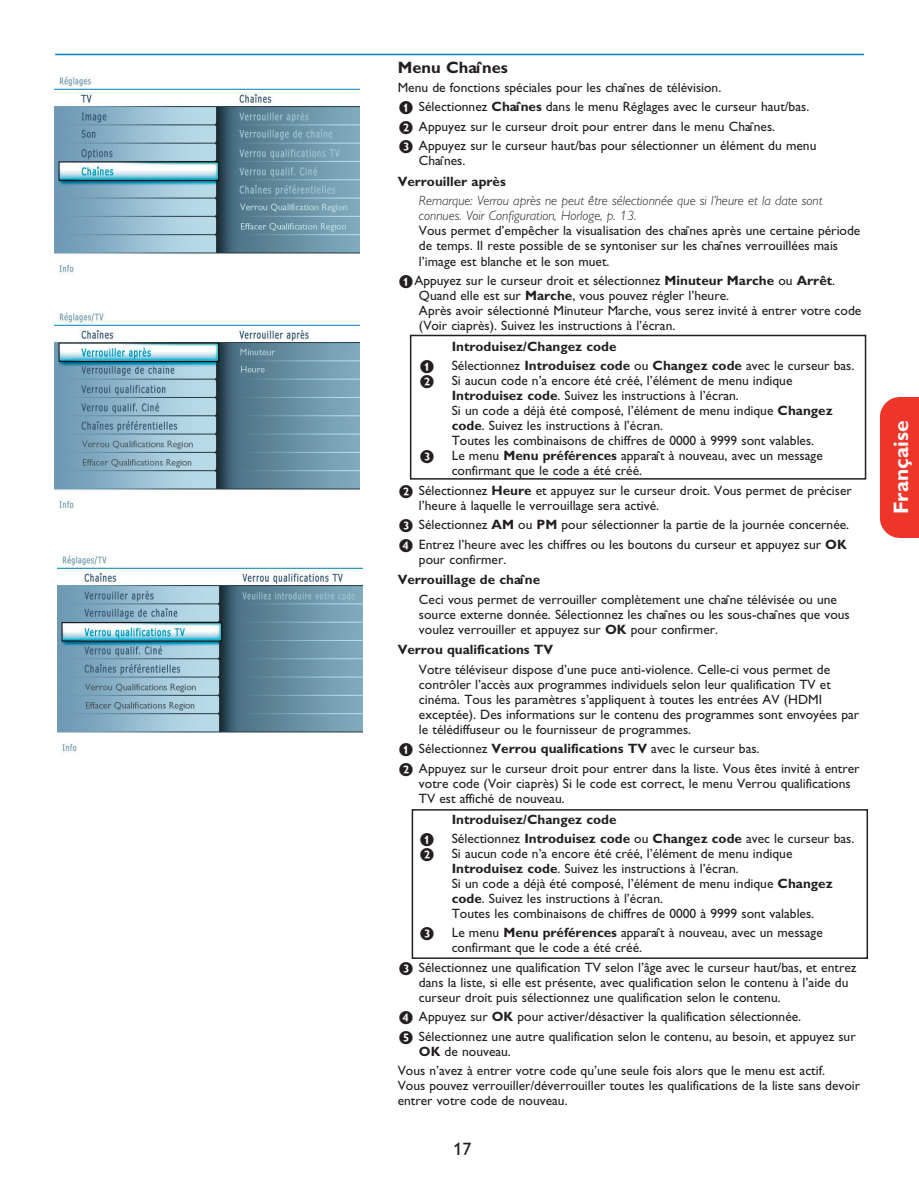
<style>
.page{position:relative;width:919px;height:1190px;background:#fff}
.page>*{position:absolute;margin:0;border:0;box-sizing:border-box;transform-origin:0 0}
.t1{font:700 21px "Gill Alt One";color:#fff}
.t2{font:18px "Gill Alt One";color:#231f20}
.t3{font:700 16.5px "Gill Alt One";letter-spacing:.005em;color:#231f20}
.t4{font:13.5px/15px "Gill Alt One";color:#231f20}
.t5{font:700 13.5px/19.2px "Gill Alt One";color:#231f20}
.t6{font:italic 300 13.5px/15px "Gill Alt One";color:#231f20}
.s1{font-family:"Phil Alti";font-size:12px}
.s2{font-weight:700}
.s3{font-family:"Phil Alti";font-weight:400;font-size:12px}
.s4{font-weight:400}
</style>
<div class="page">
<hr style="left:55px;top:54px;width:809px;height:1px;background:#0082c5">
<img style="left:54px;top:76px;width:306px;height:197px">
<img style="left:54px;top:312px;width:306px;height:197px">
<img style="left:57px;top:555px;width:306px;height:197px">
<div style="left:410px;top:334px;width:456px;height:145px;border:2px solid #231f20"></div>
<div style="left:412px;top:808px;width:456px;height:150px;border:2px solid #231f20"></div>
<div style="left:880px;top:397px;width:39px;height:141px;background:#ee3529"></div>
<p class="t3" style="left:398px;top:58px;width:112px">Menu Chaînes</p>
<p class="t4" style="left:398px;top:77px;width:420px;line-height:19.5px">Menu de fonctions spéciales pour les chaînes de télévision.<br><span class="s1">&amp;</span> Sélectionnez <span class="s2">Chaînes</span> dans le menu Réglages avec le curseur haut/bas. <span class="s1">é</span> Appuyez sur le curseur droit pour entrer dans le menu Chaînes.<br><span class="s1">“</span> Appuyez sur le curseur haut/bas pour sélectionner un élément du menu</p>
<p class="t4" style="left:419px;top:153px;width:48px">Chaînes.</p>
<p class="t5" style="left:398px;top:172px;width:110px">Verrouiller après</p>
<p class="t6" style="left:419px;top:193px;width:405px">Remarque: Verrou après ne peut être sélectionnée que si l’heure et la date sont connues. Voir Configuration, Horloge, p. 13.</p>
<p class="t4" style="left:419px;top:223px;width:443px">Vous permet d’empêcher la visualisation des chaînes après une certaine période de temps. Il reste possible de se syntoniser sur les chaînes verrouillées mais l’image est blanche et le son muet.</p>
<p class="t4" style="left:419px;top:273px;width:444px;text-indent:-21px"><span class="s1">&amp;</span>Appuyez sur le curseur droit et sélectionnez <span class="s2">Minuteur Marche</span> ou <span class="s2">Arrêt</span>.<br>Quand elle est sur <span class="s2">Marche</span>, vous pouvez régler l’heure.<br>Après avoir sélectionné Minuteur Marche, vous serez invité à entrer votre code (Voir ciaprès). Suivez les instructions à l’écran.</p>
<p class="t5" style="left:419px;top:336px;width:437px;text-indent:33px">Introduisez/Changez code<br><span class="s3">&amp;</span> <span class="s4">Sélectionnez</span> Introduisez code <span class="s4">ou</span> Changez code <span class="s4">avec le curseur bas.</span></p>
<p class="t4" style="left:419px;top:373px;width:375px"><span class="s1">é</span> Si aucun code n’a encore été créé, l’élément de menu indique</p>
<p class="t4" style="left:452px;top:388px;width:289px"><span class="s2">Introduisez code</span>. Suivez les instructions à l’écran.</p>
<p class="t4" style="left:452px;top:403px;width:382px">Si un code a déjà été composé, l’élément de menu indique <span class="s2">Changez</span></p>
<p class="t4" style="left:452px;top:418px;width:213px"><span class="s2">code</span>. Suivez les instructions à l’écran.</p>
<p class="t4" style="left:452px;top:433px;width:364px">Toutes les combinaisons de chiffres de 0000 à 9999 sont valables.</p>
<p class="t4" style="left:419px;top:448px;width:405px"><span class="s1">“</span> Le menu <span class="s2">Menu préférences</span> apparaît à nouveau, avec un message</p>
<p class="t4" style="left:452px;top:463px;width:192px">confirmant que le code a été créé.</p>
<p class="t4" style="left:419px;top:482px;width:434px;text-indent:-21px"><span class="s1">é</span> Sélectionnez <span class="s2">Heure</span> et appuyez sur le curseur droit. Vous permet de préciser l’heure à laquelle le verrouillage sera activé.</p>
<p class="t4" style="left:398px;top:514px;width:453px;line-height:19.5px"><span class="s1">“</span> Sélectionnez <span class="s2">AM</span> ou <span class="s2">PM</span> pour sélectionner la partie de la journée concernée. <span class="s1">‘</span> Entrez l’heure avec les chiffres ou les boutons du curseur et appuyez sur <span class="s2">OK</span></p>
<p class="t4" style="left:419px;top:551px;width:89px">pour confirmer.</p>
<p class="t5" style="left:398px;top:570px;width:144px">Verrouillage de chaîne</p>
<p class="t4" style="left:419px;top:591px;width:432px">Ceci vous permet de verrouiller complètement une chaîne télévisée ou une source externe donnée. Sélectionnez les chaînes ou les sous-chaînes que vous voulez verrouiller et appuyez sur <span class="s2">OK</span> pour confirmer.</p>
<p class="t5" style="left:398px;top:640px;width:157px">Verrou qualifications TV</p>
<p class="t4" style="left:419px;top:661px;width:442px">Votre téléviseur dispose d’une puce anti-violence. Celle-ci vous permet de contrôler l’accès aux programmes individuels selon leur qualification TV et cinéma. Tous les paramètres s’appliquent à toutes les entrées AV (HDMI exceptée). Des informations sur le contenu des programmes sont envoyées par le télédiffuseur ou le fournisseur de programmes.</p>
<p class="t4" style="left:398px;top:738px;width:463px;line-height:19.5px"><span class="s1">&amp;</span> Sélectionnez <span class="s2">Verrou qualifications TV</span> avec le curseur bas.<br><span class="s1">é</span> Appuyez sur le curseur droit pour entrer dans la liste. Vous êtes invité à entrer</p>
<p class="t4" style="left:419px;top:775px;width:433px">votre code (Voir ciaprès) Si le code est correct, le menu Verrou qualifications<br>TV est affiché de nouveau.</p>
<p class="t5" style="left:419px;top:809px;width:437px;text-indent:33px">Introduisez/Changez code<br><span class="s3">&amp;</span> <span class="s4">Sélectionnez</span> Introduisez code <span class="s4">ou</span> Changez code <span class="s4">avec le curseur bas.</span></p>
<p class="t4" style="left:452px;top:845px;width:382px;text-indent:-33px"><span class="s1">é</span> Si aucun code n’a encore été créé, l’élément de menu indique <span class="s2">Introduisez code</span>. Suivez les instructions à l’écran.<br>Si un code a déjà été composé, l’élément de menu indique <span class="s2">Changez code</span>. Suivez les instructions à l’écran.<br>Toutes les combinaisons de chiffres de 0000 à 9999 sont valables.</p>
<p class="t4" style="left:452px;top:925px;width:372px;text-indent:-33px"><span class="s1">“</span> Le menu <span class="s2">Menu préférences</span> apparaît à nouveau, avec un message confirmant que le code a été créé.</p>
<p class="t4" style="left:419px;top:959px;width:439px;text-indent:-21px"><span class="s1">“</span> Sélectionnez une qualification TV selon l’âge avec le curseur haut/bas, et entrez dans la liste, si elle est présente, avec qualification selon le contenu à l’aide du curseur droit puis sélectionnez une qualification selon le contenu.</p>
<p class="t4" style="left:398px;top:1006px;width:459px;line-height:19.5px"><span class="s1">‘</span> Appuyez sur <span class="s2">OK</span> pour activer/désactiver la qualification sélectionnée.<br><span class="s1">(</span> Sélectionnez une autre qualification selon le contenu, au besoin, et appuyez sur</p>
<p class="t4" style="left:398px;top:1041px;width:429px;line-height:19.5px;text-indent:21px"><span class="s2">OK</span> de nouveau.<br>Vous n’avez à entrer votre code qu’une seule fois alors que le menu est actif.</p>
<p class="t4" style="left:398px;top:1078px;width:464px">Vous pouvez verrouiller/déverrouiller toutes les qualifications de la liste sans devoir entrer votre code de nouveau.</p>
<h2 class="t2" style="left:453px;top:1137px;width:19px">17</h2>
<h1 class="t1" style="left:889px;top:514px;width:95px;rotate:-90deg">Française</h1>
</div>
